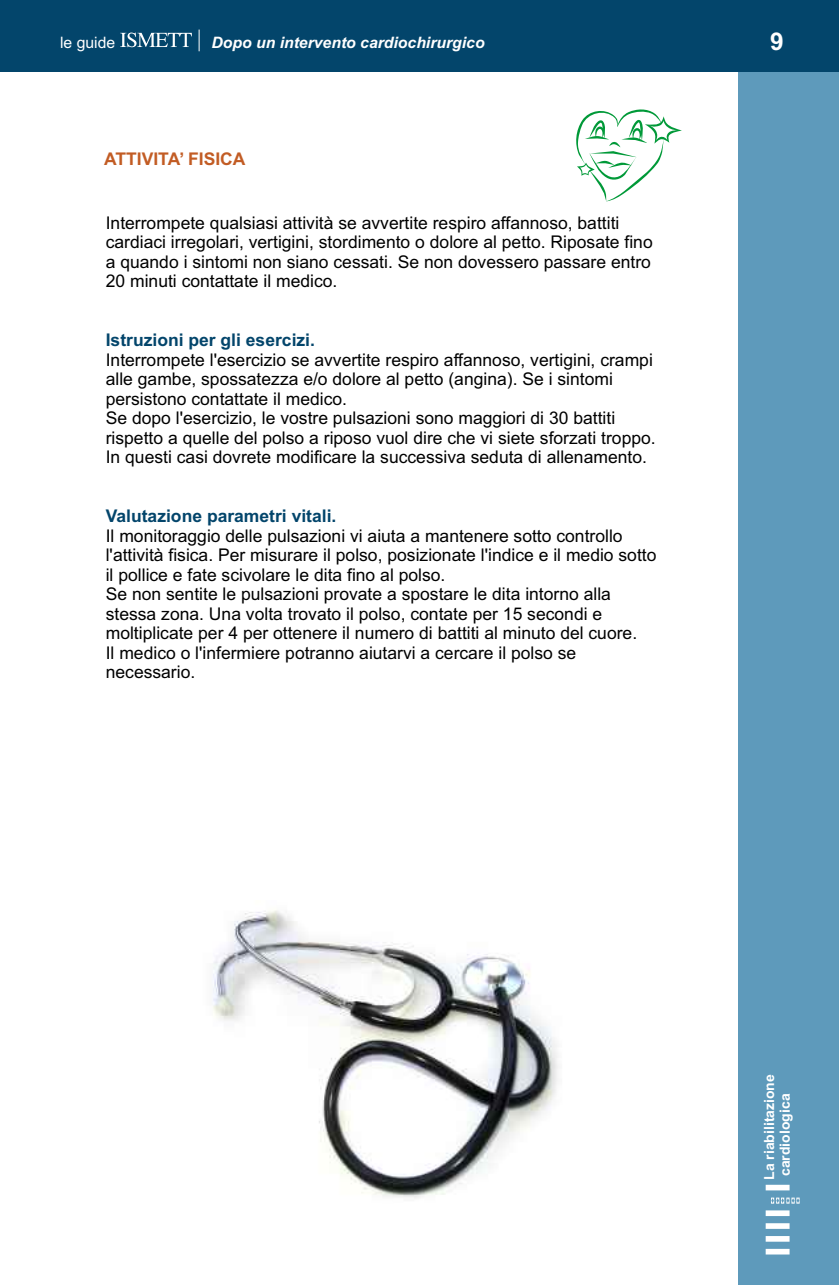
<style>
.page{position:relative;width:839px;height:1285px;background:#fff}
.page>*{position:absolute;margin:0;border:0;box-sizing:border-box;transform-origin:0 0}
.t1{font:700 24.5px "Arial";color:#fff}
.t2{font:17.5px/19.6px "Arial";color:#000}
.t3{font:700 17.5px "Arial";color:#03456b}
.t4{font:700 17.5px "Arial";color:#c25c24}
.t5{font:italic 700 15.75px "Arial";color:#fff}
.t6{font:15.75px "Arial";color:#fff}
.t7{font:700 14px/15.6px "Arial";color:#fff}
</style>
<div class="page">
<div style="left:737px;top:0;width:101px;height:1285px;background:#5e9abb"></div>
<div style="left:0;top:0;width:838px;height:72px;background:#03456b"></div>
<svg style="left:120px;top:33px;width:72px;height:14px"></svg>
<svg style="left:199px;top:30px;width:1px;height:21px"></svg>
<svg style="left:765px;top:1185px;width:34px;height:69px"></svg>
<svg style="left:576px;top:109px;width:105px;height:92px"></svg>
<img style="left:213px;top:910px;width:345px;height:289px">
<p class="t6" style="left:60px;top:37px;width:57px">le guide</p>
<p class="t5" style="left:211px;top:37px;width:275px">Dopo un intervento cardiochirurgico</p>
<h1 class="t1" style="left:770px;top:32px;width:15px">9</h1>
<p class="t4" style="left:104px;top:152px;width:143px">ATTIVITA’ FISICA</p>
<p class="t2" style="left:106px;top:214px;width:548px">Interrompete qualsiasi attività se avvertite respiro affannoso, battiti cardiaci irregolari, vertigini, stordimento o dolore al petto. Riposate fino a quando i sintomi non siano cessati. Se non dovessero passare entro 20 minuti contattate il medico.</p>
<p class="t3" style="left:106px;top:333px;width:211px">Istruzioni per gli esercizi.</p>
<p class="t2" style="left:106px;top:351px;width:551px">Interrompete l'esercizio se avvertite respiro affannoso, vertigini, crampi alle gambe, spossatezza e/o dolore al petto (angina). Se i sintomi persistono contattate il medico.<br>Se dopo l'esercizio, le vostre pulsazioni sono maggiori di 30 battiti rispetto a quelle del polso a riposo vuol dire che vi siete sforzati troppo.<br>In questi casi dovrete modificare la successiva seduta di allenamento.</p>
<p class="t3" style="left:106px;top:509px;width:232px">Valutazione parametri vitali.</p>
<p class="t2" style="left:106px;top:527px;width:552px">Il monitoraggio delle pulsazioni vi aiuta a mantenere sotto controllo l'attività fisica. Per misurare il polso, posizionate l'indice e il medio sotto il pollice e fate scivolare le dita fino al polso.<br>Se non sentite le pulsazioni provate a spostare le dita intorno alla stessa zona. Una volta trovato il polso, contate per 15 secondi e moltiplicate per 4 per ottenere il numero di battiti al minuto del cuore.<br>Il medico o l'infermiere potranno aiutarvi a cercare il polso se necessario.</p>
<p class="t7" style="left:762px;top:1180px;width:107px;rotate:-90deg">La riabilitazione cardiologica</p>
</div>
